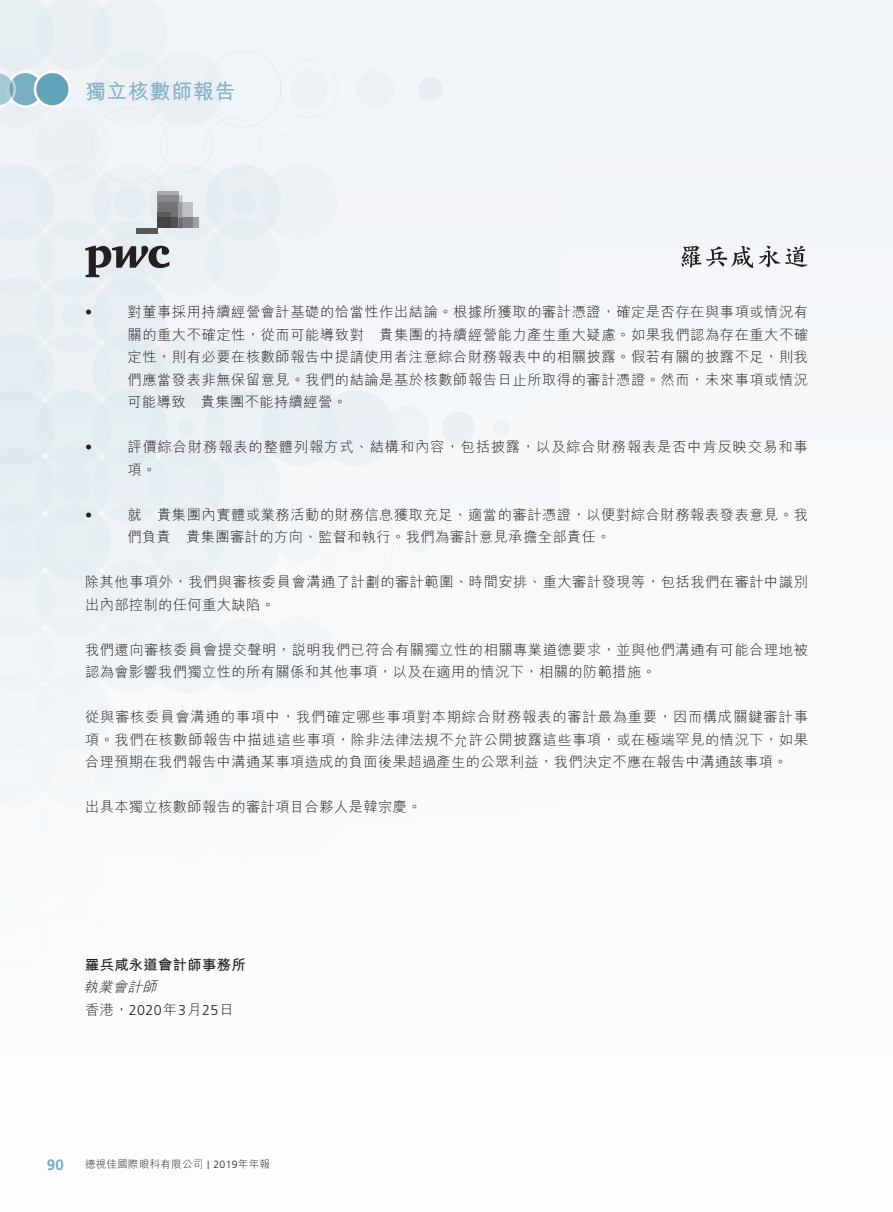
<style>
.page{position:relative;width:893px;height:1212px;background:#f9fafb}
.page>*{position:absolute;margin:0;border:0;box-sizing:border-box;transform-origin:0 0}
.t1{font:700 21px "M Hei HK";letter-spacing:.03em;color:#85b4c7}
.t2{font:700 15px "Frutiger LT Std";color:#63a3b9}
.t3{font:300 14.25px/22.5px "M Hei HK";letter-spacing:.035em;color:#231f20}
.t4{font:300 14.25px/22.5px "M Hei HK";letter-spacing:.06em;color:#231f20}
.t5{font:300 14.25px "Frutiger LT Std";letter-spacing:.03em;color:#231f20}
.t6{font:700 14.25px "M Hei HK";letter-spacing:.03em;color:#231f20}
.t7{font:italic 300 14.25px "M Hei HK";color:#231f20}
.t8{font:300 10.5px "M Hei HK";letter-spacing:.03em;color:#231f20}
.s1{font-family:"M Hei HK"}
.s2{font-family:"Frutiger LT Std";font-size:8.4px}
.s3{font-family:"Frutiger LT Std"}
</style>
<div class="page">
<img style="left:0;top:0;width:509px;height:707px">
<svg style="left:8px;top:72px;width:35px;height:35px"></svg>
<div style="left:7px;top:71px;width:37px;height:37px;border:2px solid #fff;border-radius:50%"></div>
<svg style="left:0;top:71px;width:16px;height:37px"></svg>
<div style="left:35px;top:72px;width:35px;height:35px;background:#63a3b9;border-radius:50%"></div>
<div style="left:34px;top:71px;width:37px;height:37px;border:2px solid #fff;border-radius:50%"></div>
<svg style="left:85px;top:246px;width:84px;height:31px;background:#939699"></svg>
<div style="left:193px;top:218px;width:5px;height:10px;background:#9c9ea1"></div>
<hr style="left:157px;top:191px;width:21px;height:4px;background:#a8aaad">
<div style="left:182px;top:202px;width:11px;height:16px;background:#c0c1c4"></div>
<div style="left:182px;top:218px;width:11px;height:10px;background:#7e8083"></div>
<svg style="left:178px;top:218px;width:4px;height:10px"></svg>
<svg style="left:157px;top:195px;width:25px;height:23px"></svg>
<div style="left:170px;top:218px;width:8px;height:10px;background:#515153"></div>
<div style="left:157px;top:212px;width:13px;height:6px;background:#5a5a5d"></div>
<div style="left:157px;top:218px;width:13px;height:10px;background:#424344"></div>
<div style="left:136px;top:228px;width:21px;height:5px;background:#57585a"></div>
<svg style="left:681px;top:246px;width:127px;height:22px"></svg>
<h1 class="t1" style="left:85px;top:76px;width:152px">獨立核數師報告</h1>
<p class="t5" style="left:85px;top:304px;width:9px">•</p>
<p class="t3" style="left:128px;top:300px;width:682px;text-align:justify">對董事採用持續經營會計基礎的恰當性作出結論。根據所獲取的審計憑證，確定是否存在與事項或情況有關的重大不確定性，從而可能導致對　貴集團的持續經營能力產生重大疑慮。如果我們認為存在重大不確定性，則有必要在核數師報告中提請使用者注意綜合財務報表中的相關披露。假若有關的披露不足，則我們應當發表非無保留意見。我們的結論是基於核數師報告日止所取得的審計憑證。然而，未來事項或情況可能導致　貴集團不能持續經營。</p>
<p class="t5" style="left:85px;top:439px;width:9px">•</p>
<p class="t4" style="left:128px;top:435px;width:682px">評價綜合財務報表的整體列報方式、結構和內容，包括披露，以及綜合財務報表是否中肯反映交易和事項。</p>
<p class="t5" style="left:85px;top:507px;width:9px">•</p>
<p class="t3" style="left:128px;top:503px;width:682px">就　貴集團內實體或業務活動的財務信息獲取充足、適當的審計憑證，以便對綜合財務報表發表意見。我們負責　貴集團審計的方向、監督和執行。我們為審計意見承擔全部責任。</p>
<p class="t3" style="left:85px;top:570px;width:724px">除其他事項外，我們與審核委員會溝通了計劃的審計範圍、時間安排、重大審計發現等，包括我們在審計中識別出內部控制的任何重大缺陷。</p>
<p class="t3" style="left:85px;top:638px;width:724px">我們還向審核委員會提交聲明，說明我們已符合有關獨立性的相關專業道德要求，並與他們溝通有可能合理地被認為會影響我們獨立性的所有關係和其他事項，以及在適用的情況下，相關的防範措施。</p>
<p class="t3" style="left:85px;top:705px;width:724px;text-align:justify">從與審核委員會溝通的事項中，我們確定哪些事項對本期綜合財務報表的審計最為重要，因而構成關鍵審計事項。我們在核數師報告中描述這些事項，除非法律法規不允許公開披露這些事項，或在極端罕見的情況下，如果合理預期在我們報告中溝通某事項造成的負面後果超過產生的公眾利益，我們決定不應在報告中溝通該事項。</p>
<p class="t3" style="left:85px;top:795px;width:338px">出具本獨立核數師報告的審計項目合夥人是韓宗慶。</p>
<p class="t6" style="left:85px;top:954px;width:162px">羅兵咸永道會計師事務所</p>
<p class="t7" style="left:84px;top:980px;width:78px">執業會計師</p>
<p class="t5" style="left:85px;top:1002px;width:150px"><span class="s1">香港，</span>2020<span class="s1">年</span>3<span class="s1">月</span>25<span class="s1">日</span></p>
<p class="t2" style="left:47px;top:1155px;width:19px">90</p>
<p class="t8" style="left:85px;top:1159px;width:186px">德視佳國際眼科有限公司 <span class="s2">|</span> <span class="s3">2019</span>年年報</p>
</div>
